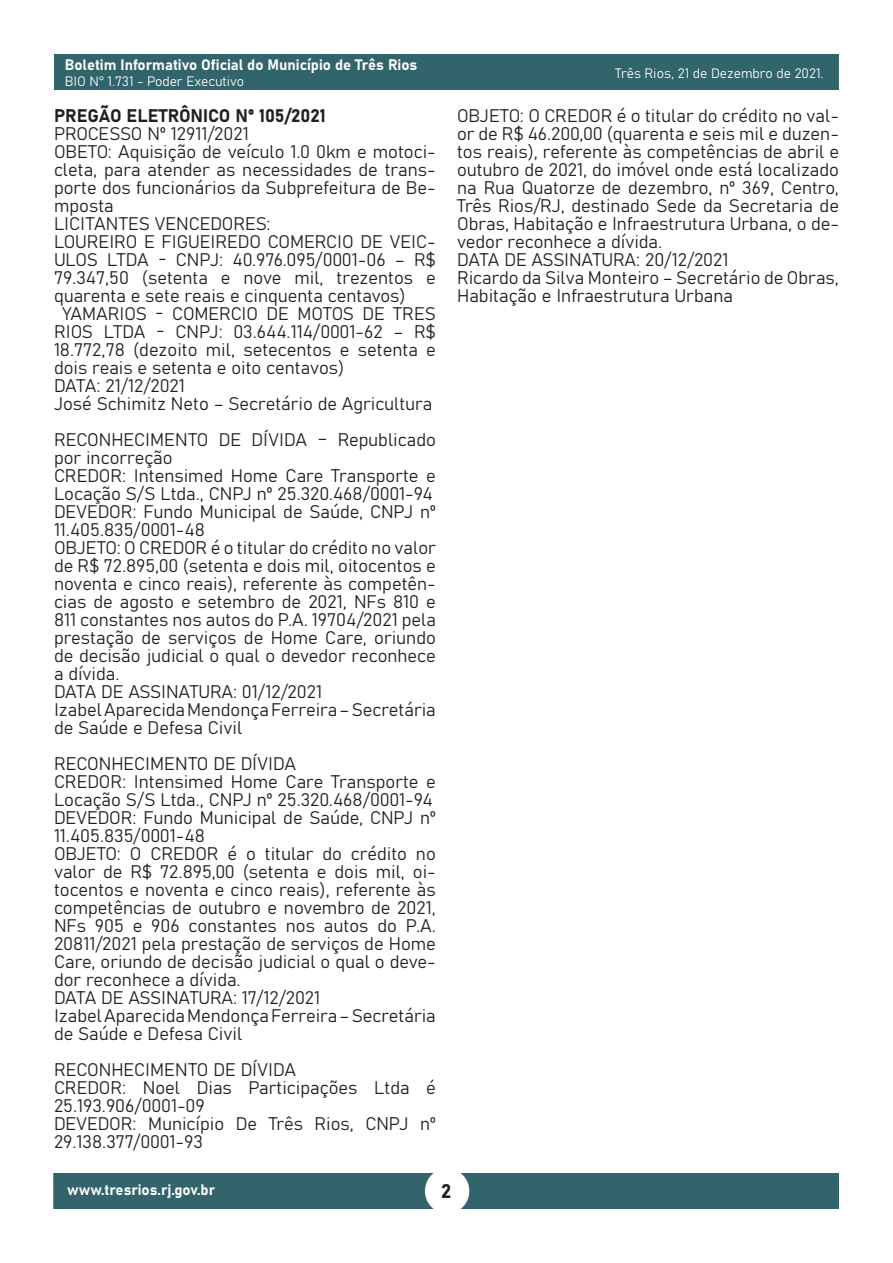
<style>
.page{position:relative;width:893px;height:1263px;background:#fff}
.page>*{position:absolute;margin:0;border:0;box-sizing:border-box;transform-origin:0 0}
.t1{font:19.5px "Bahnschrift";color:#231f20}
.t2{font:18px/18px "Bahnschrift";color:#231f20}
.t3{font:15px "Bahnschrift";color:#fcfcfc}
.t4{font:13.5px "Bahnschrift";color:#fcfcfc}
</style>
<div class="page">
<div style="left:54px;top:54px;width:785px;height:35px;background:#32646b"></div>
<div style="left:54px;top:1174px;width:785px;height:35px;background:#33646b"></div>
<p class="t3" style="left:65px;top:54px;width:354px">Boletim Informativo Oficial do Município de Três Rios</p>
<p class="t4" style="left:65px;top:71px;width:181px">BIO N° 1.731 - Poder Executivo</p>
<p class="t2" style="left:54px;top:105px;width:273px">PREGÃO ELETRÔNICO Nº 105/2021</p>
<p class="t2" style="left:54px;top:123px;width:196px">PROCESSO Nº 12911/2021</p>
<p class="t2" style="left:54px;top:141px;width:383px;text-align:justify">OBETO: Aquisição de veículo 1.0 0km e motoci&shy;cleta, para atender as necessidades de trans&shy;porte dos funcionários da Subprefeitura de Be&shy;mposta</p>
<p class="t2" style="left:54px;top:213px;width:218px">LICITANTES VENCEDORES:</p>
<p class="t2" style="left:54px;top:231px;width:383px;text-align:justify">LOUREIRO E FIGUEIREDO COMERCIO DE VEIC-ULOS LTDA - CNPJ: 40.976.095/0001-06 – R$ 79.347,50 (setenta e nove mil, trezentos e quarenta e sete reais e cinquenta centavos)</p>
<p class="t2" style="left:54px;top:303px;width:383px;text-align:justify;text-indent:8px">YAMARIOS - COMERCIO DE MOTOS DE TRES RIOS LTDA - CNPJ: 03.644.114/0001-62 – R$ 18.772,78 (dezoito mil, setecentos e setenta e dois reais e setenta e oito centavos)</p>
<p class="t2" style="left:54px;top:375px;width:132px">DATA: 21/12/2021</p>
<p class="t2" style="left:54px;top:393px;width:380px">José Schimitz Neto – Secretário de Agricultura</p>
<p class="t2" style="left:54px;top:429px;width:383px">RECONHECIMENTO DE DÍVIDA – Republicado por incorreção</p>
<p class="t2" style="left:54px;top:465px;width:383px">CREDOR: Intensimed Home Care Transporte e<br>Locação S/S Ltda., CNPJ nº 25.320.468/0001-94</p>
<p class="t2" style="left:54px;top:501px;width:383px">DEVEDOR: Fundo Municipal de Saúde, CNPJ nº<br>11.405.835/0001-48</p>
<p class="t2" style="left:54px;top:537px;width:383px;text-align:justify">OBJETO: O CREDOR é o titular do crédito no valor de R$ 72.895,00 (setenta e dois mil, oitocentos e noventa e cinco reais), referente às competên&shy;cias de agosto e setembro de 2021, NFs 810 e 811 constantes nos autos do P.A. 19704/2021 pela prestação de serviços de Home Care, oriundo de decisão judicial o qual o devedor reconhece a dívida.</p>
<p class="t2" style="left:54px;top:681px;width:270px">DATA DE ASSINATURA: 01/12/2021</p>
<p class="t2" style="left:54px;top:699px;width:383px">Izabel Aparecida Mendonça Ferreira – Secretária de Saúde e Defesa Civil</p>
<p class="t2" style="left:54px;top:753px;width:244px">RECONHECIMENTO DE DÍVIDA</p>
<p class="t2" style="left:54px;top:771px;width:383px">CREDOR: Intensimed Home Care Transporte e<br>Locação S/S Ltda., CNPJ nº 25.320.468/0001-94</p>
<p class="t2" style="left:54px;top:807px;width:383px">DEVEDOR: Fundo Municipal de Saúde, CNPJ nº<br>11.405.835/0001-48</p>
<p class="t2" style="left:54px;top:843px;width:383px;text-align:justify">OBJETO: O CREDOR é o titular do crédito no valor de R$ 72.895,00 (setenta e dois mil, oi&shy;tocentos e noventa e cinco reais), referente às competências de outubro e novembro de 2021, NFs 905 e 906 constantes nos autos do P.A.<br>20811/2021 pela prestação de serviços de Home Care, oriundo de decisão judicial o qual o deve&shy;dor reconhece a dívida.</p>
<p class="t2" style="left:54px;top:987px;width:268px">DATA DE ASSINATURA: 17/12/2021</p>
<p class="t2" style="left:54px;top:1005px;width:383px">Izabel Aparecida Mendonça Ferreira – Secretária de Saúde e Defesa Civil</p>
<p class="t2" style="left:54px;top:1059px;width:244px">RECONHECIMENTO DE DÍVIDA</p>
<p class="t2" style="left:54px;top:1077px;width:383px">CREDOR: Noel Dias Participações Ltda é<br>25.193.906/0001-09</p>
<p class="t2" style="left:54px;top:1113px;width:383px">DEVEDOR: Município De Três Rios, CNPJ nº<br>29.138.377/0001-93</p>
<p class="t4" style="left:615px;top:63px;width:210px">Três Rios, 21 de Dezembro de 2021.</p>
<p class="t2" style="left:457px;top:105px;width:383px;text-align:justify">OBJETO: O CREDOR é o titular do crédito no val&shy;or de R$ 46.200,00 (quarenta e seis mil e duzen&shy;tos reais), referente às competências de abril e outubro de 2021, do imóvel onde está localizado na Rua Quatorze de dezembro, nº 369, Centro, Três Rios/RJ, destinado Sede da Secretaria de Obras, Habitação e Infraestrutura Urbana, o de&shy;vedor reconhece a dívida.</p>
<p class="t2" style="left:457px;top:249px;width:273px">DATA DE ASSINATURA: 20/12/2021</p>
<p class="t2" style="left:457px;top:267px;width:383px">Ricardo da Silva Monteiro – Secretário de Obras,<br>Habitação e Infraestrutura Urbana</p>
<p class="t3" style="left:67px;top:1178px;width:149px">www.tresrios.rj.gov.br</p>
<p class="t1" style="left:441px;top:1177px;width:12px">2</p>
</div>
